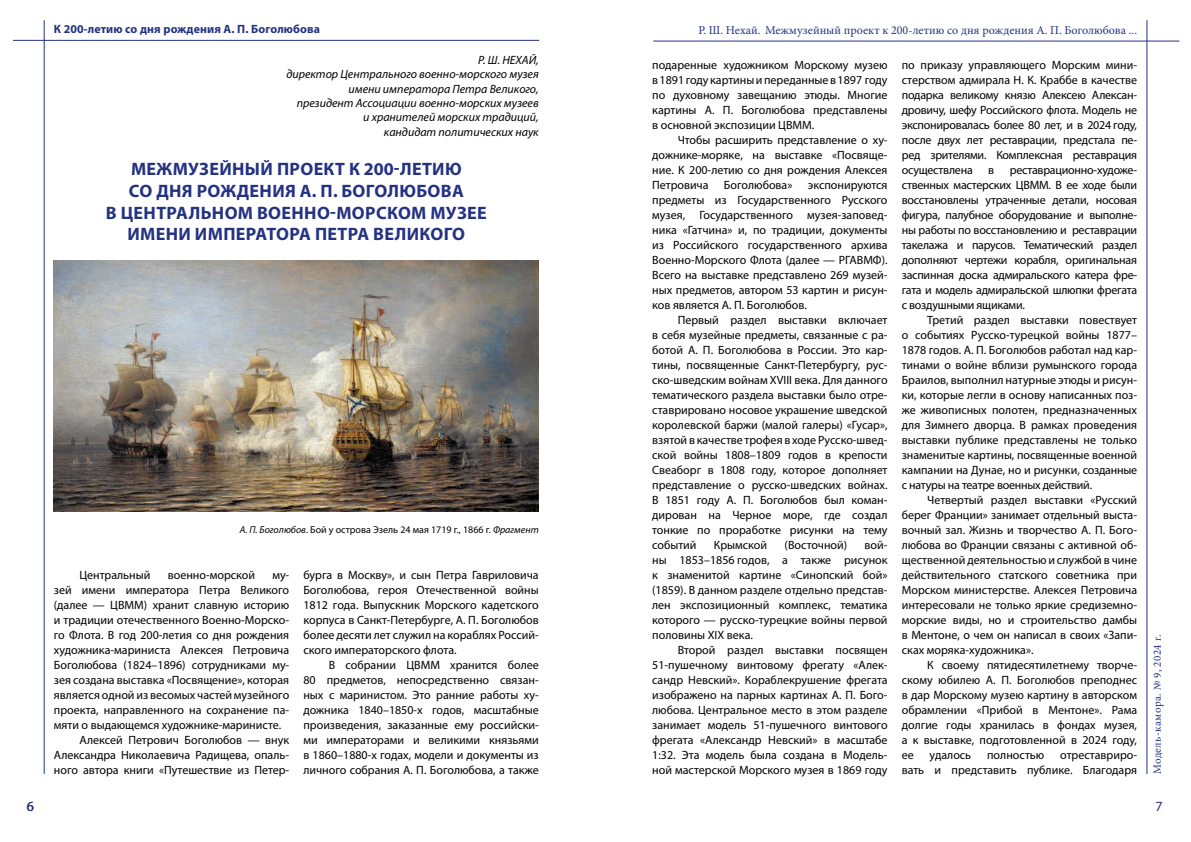
<style>
.page{position:relative;width:1191px;height:842px;background:#fff}
.page>*{position:absolute;margin:0;border:0;box-sizing:border-box;transform-origin:0 0}
.t1{font:700 18px/21.6px "Myriad Pro";letter-spacing:.02em;color:#243282;text-align:center}
.t2{font:14px "Myriad Pro";color:#243282}
.t3{font:12px/15px "Myriad Pro";color:#000;text-align:justify}
.t4{font:italic 12px/14.4px "Myriad Pro";color:#000;text-align:right}
.t5{font:12px "Minion Pro";color:#243282}
.t6{font:700 12px "Myriad Pro";letter-spacing:.01em;color:#243282}
.t7{font:11px "Minion Pro";letter-spacing:.03em;color:#243282}
.t8{font:10px "Myriad Pro";color:#000}
.s1{font-style:italic}
</style>
<div class="page">
<hr style="left:13px;top:40px;width:526px;height:1px;background:#243282">
<hr style="left:653px;top:41px;width:526px;height:1px;background:#243282">
<hr style="left:44px;top:20px;width:1px;height:754px;background:#243282">
<hr style="left:1146px;top:20px;width:1px;height:754px;background:#243282">
<img style="left:54px;top:261px;width:485px;height:250px">
<p class="t6" style="left:54px;top:21px;width:268px">К 200-летию со дня рождения А. П. Боголюбова</p>
<p class="t5" style="left:698px;top:22px;width:440px">Р. Ш. Нехай. Межмузейный проект к 200-летию со дня рождения А. П. Боголюбова ...</p>
<p class="t4" style="left:286px;top:52px;width:254px">Р. Ш. НЕХАЙ,<br>директор Центрального военно-морского музея имени императора Петра Великого,<br>президент Ассоциации военно-морских музеев<br>и хранителей морских традиций,<br>кандидат политических наук</p>
<h1 class="t1" style="left:106px;top:158px;width:382px">МЕЖМУЗЕЙНЫЙ ПРОЕКТ К 200-ЛЕТИЮ<br>СО ДНЯ РОЖДЕНИЯ А. П. БОГОЛЮБОВА<br>В ЦЕНТРАЛЬНОМ ВОЕННО-МОРСКОМ МУЗЕЕ ИМЕНИ ИМПЕРАТОРА ПЕТРА ВЕЛИКОГО</h1>
<p class="t8" style="left:240px;top:523px;width:300px"><span class="s1">А. П. Боголюбов</span>. Бой у острова Эзель 24 мая 1719 г., 1866 г. <span class="s1">Фрагмент</span></p>
<p class="t3" style="left:79px;top:567px;width:73px">Центральный</p>
<p class="t3" style="left:168px;top:567px;width:89px">военно-морской</p>
<p class="t3" style="left:272px;top:567px;width:18px">му-</p>
<p class="t3" style="left:54px;top:582px;width:237px">зей имени императора Петра Великого</p>
<p class="t3" style="left:54px;top:597px;width:237px">(далее — ЦВММ) хранит славную историю</p>
<p class="t3" style="left:54px;top:612px;width:237px">и традиции отечественного Военно-Морско-</p>
<p class="t3" style="left:54px;top:627px;width:237px">го Флота. В год 200-летия со дня рождения</p>
<p class="t3" style="left:54px;top:642px;width:237px">художника-мариниста Алексея Петровича</p>
<p class="t3" style="left:54px;top:657px;width:237px">Боголюбова (1824–1896) сотрудниками му-</p>
<p class="t3" style="left:54px;top:672px;width:237px">зея создана выставка «Посвящение», которая</p>
<p class="t3" style="left:54px;top:687px;width:237px">является одной из весомых частей музейного</p>
<p class="t3" style="left:54px;top:702px;width:237px">проекта, направленного на сохранение па-</p>
<p class="t3" style="left:54px;top:717px;width:229px">мяти о выдающемся художнике-маринисте.</p>
<p class="t3" style="left:79px;top:732px;width:211px">Алексей Петрович Боголюбов — внук</p>
<p class="t3" style="left:54px;top:747px;width:237px">Александра Николаевича Радищева, опаль-</p>
<p class="t3" style="left:54px;top:762px;width:237px">ного автора книги «Путешествие из Петер-</p>
<p class="t3" style="left:303px;top:567px;width:237px">бурга в Москву», и сын Петра Гавриловича Боголюбова, героя Отечественной войны 1812 года. Выпускник Морского кадетского корпуса в Санкт-Петербурге, А. П. Боголюбов более десяти лет служил на кораблях Россий&shy;ского императорского флота.</p>
<p class="t3" style="left:303px;top:657px;width:237px;text-indent:26px">В собрании ЦВММ хранится более 80 предметов, непосредственно связан&shy;ных с маринистом. Это ранние работы ху&shy;дожника 1840–1850-х годов, масштабные произведения, заказанные ему российски&shy;ми императорами и великими князьями в 1860–1880-х годах, модели и документы из личного собрания А. П. Боголюбова, а также</p>
<p class="t3" style="left:652px;top:57px;width:237px">подаренные художником Морскому музею в 1891 году картины и переданные в 1897 году по духовному завещанию этюды. Многие картины А. П. Боголюбова представлены в основной экспозиции ЦВММ.</p>
<p class="t3" style="left:652px;top:132px;width:237px;text-indent:26px">Чтобы расширить представление о ху&shy;дожнике-моряке, на выставке «Посвяще&shy;ние. К 200-летию со дня рождения Алексея Петровича</p>
<p class="t3" style="left:724px;top:177px;width:70px">Боголюбова»</p>
<p class="t3" style="left:652px;top:177px;width:237px;text-indent:156px">экспонируются предметы из Государственного Русского музея, Государственного музея-заповед&shy;ника «Гатчина» и, по традиции, документы из Российского государственного архива Военно-Морского Флота (далее — РГАВМФ).<br>Всего на выставке представлено 269 музей&shy;ных предметов, автором 53 картин и рисун&shy;ков является А. П. Боголюбов.</p>
<p class="t3" style="left:652px;top:312px;width:237px;text-indent:26px">Первый раздел выставки включает в себя музейные предметы, связанные с ра&shy;ботой А. П. Боголюбова в России. Это кар&shy;тины, посвященные Санкт-Петербургу, рус&shy;ско-шведским войнам XVIII века. Для данного тематического раздела выставки было отре&shy;ставрировано носовое украшение шведской королевской баржи (малой галеры) «Гусар», взятой в качестве трофея в ходе Русско-швед&shy;ской войны 1808–1809 годов в крепости Свеаборг в 1808 году, которое дополняет представление о русско-шведских войнах.<br>В 1851 году А. П. Боголюбов был коман&shy;дирован на Черное море, где создал тонкие по проработке рисунки на тему событий</p>
<p class="t3" style="left:714px;top:537px;width:55px">Крымской</p>
<p class="t3" style="left:784px;top:537px;width:64px">(Восточной)</p>
<p class="t3" style="left:652px;top:537px;width:237px;text-indent:212px">вой&shy;ны 1853–1856 годов, а также рисунок к знаменитой картине «Синопский бой» (1859). В данном разделе отдельно представ&shy;лен экспозиционный комплекс, тематика которого — русско-турецкие войны первой половины XIX века.</p>
<p class="t3" style="left:652px;top:642px;width:237px;text-indent:26px">Второй раздел выставки посвящен 51-пушечному винтовому фрегату «Алек&shy;сандр Невский». Кораблекрушение фрегата изображено на парных картинах А. П. Бого&shy;любова. Центральное место в этом разделе занимает модель 51-пушечного винтового фрегата «Александр Невский» в масштабе 1:32. Эта модель была создана в Модель&shy;ной мастерской Морского музея в 1869 году</p>
<p class="t3" style="left:901px;top:57px;width:237px">по приказу управляющего Морским мини&shy;стерством адмирала Н. К. Краббе в качестве подарка великому князю Алексею Алексан&shy;дровичу, шефу Российского флота. Модель не экспонировалась более 80 лет, и в 2024 году, после двух лет реставрации, предстала пе&shy;ред зрителями. Комплексная реставрация осуществлена</p>
<p class="t3" style="left:901px;top:162px;width:237px;text-indent:108px">реставрационно-художе&shy;ственных мастерских ЦВММ. В ее ходе были восстановлены утраченные детали, носовая фигура, палубное оборудование и выполне&shy;ны работы по восстановлению и реставрации такелажа и парусов. Тематический раздел дополняют чертежи корабля, оригинальная заспинная доска адмиральского катера фре&shy;гата и модель адмиральской шлюпки фрегата с воздушными ящиками.</p>
<p class="t3" style="left:901px;top:312px;width:237px;text-indent:26px">Третий раздел выставки повествует о событиях Русско-турецкой войны 1877– 1878 годов. А. П. Боголюбов работал над кар&shy;тинами о войне вблизи румынского города Браилов, выполнил натурные этюды и рисун&shy;ки, которые легли в основу написанных поз&shy;же живописных полотен, предназначенных для Зимнего дворца. В рамках проведения выставки публике представлены не только знаменитые картины, посвященные военной кампании на Дунае, но и рисунки, созданные с натуры на театре военных действий.</p>
<p class="t3" style="left:901px;top:492px;width:237px;text-indent:26px">Четвертый раздел выставки «Русский берег Франции» занимает отдельный выста&shy;вочный зал. Жизнь и творчество А. П. Бого&shy;любова во Франции связаны с активной об&shy;щественной деятельностью и службой в чине действительного статского советника при Морском министерстве. Алексея Петровича интересовали не только яркие средиземно&shy;морские виды, но и строительство дамбы в Ментоне, о чем он написал в своих «Запи&shy;сках моряка-художника».</p>
<p class="t3" style="left:901px;top:657px;width:237px;text-indent:26px">К своему пятидесятилетнему творче&shy;скому юбилею А. П. Боголюбов преподнес в дар Морскому музею картину в авторском обрамлении «Прибой в Ментоне». Рама долгие годы хранилась в фондах музея, а к выставке, подготовленной в 2024 году, ее</p>
<p class="t3" style="left:988px;top:162px;width:7px">в</p>
<p class="t3" style="left:901px;top:747px;width:237px;text-align:right">отреставриро-<br>вать и представить публике. Благодаря</p>
<p class="t3" style="left:929px;top:747px;width:43px">удалось</p>
<p class="t3" style="left:987px;top:747px;width:59px">полностью</p>
<p class="t7" style="left:1149px;top:774px;width:141px;rotate:-90deg">Модель-камора. № 9, 2024 г.</p>
<p class="t2" style="left:27px;top:797px;width:9px">6</p>
<p class="t2" style="left:1155px;top:798px;width:9px">7</p>
</div>
